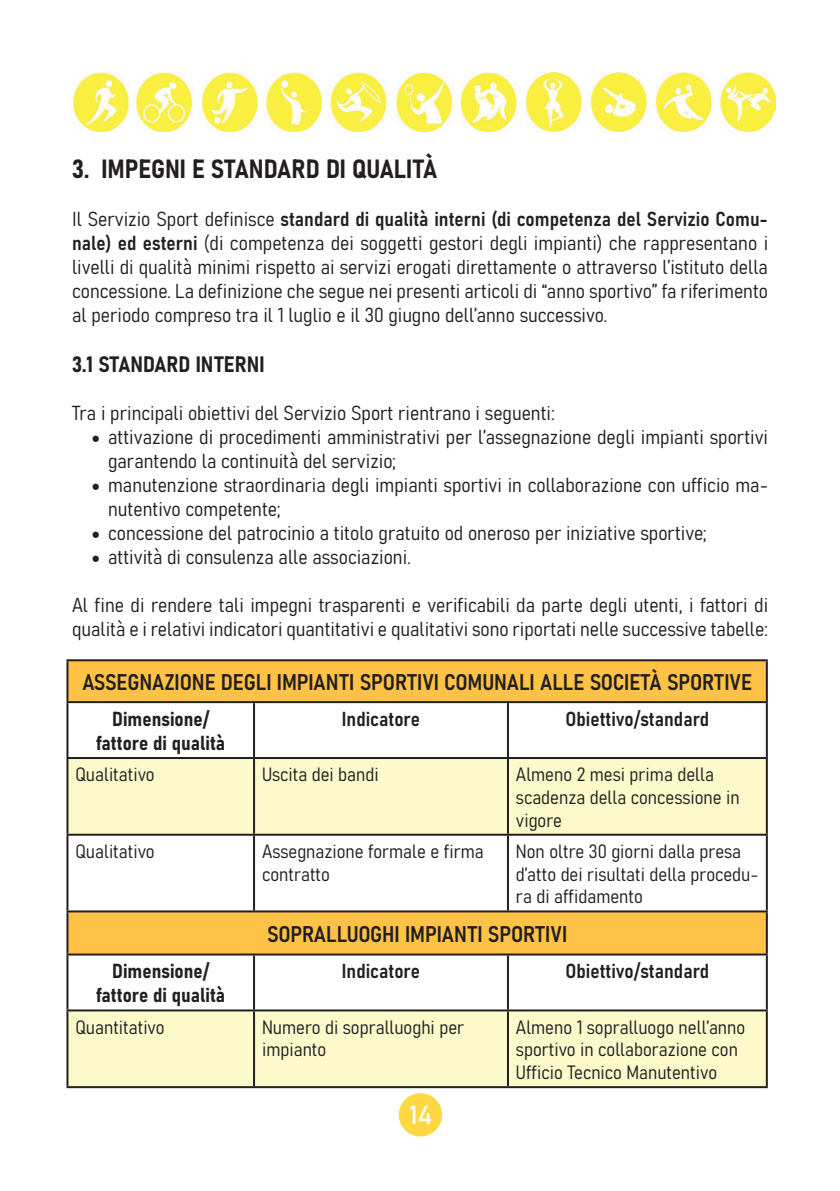
<style>
.page{position:relative;width:840px;height:1191px;background:#fff}
.page>*{position:absolute;margin:0;border:0;box-sizing:border-box;transform-origin:0 0}
.t1{font:26px "Bahnschrift";color:#231f20}
.t2{font:26px "Bahnschrift";color:#fff}
.t3{font:22.4px "Bahnschrift";color:#231f20}
.t4{font:22px "Bahnschrift";color:#231f20}
.t5{font:20px/24px "Bahnschrift";color:#231f20}
.t6{font:19px/22.8px "Bahnschrift";color:#231f20}
.s1{font-family:"Minion Pro";font-size:24px}
</style>
<div class="page">
<svg style="left:68px;top:661px;width:697px;height:96px"></svg>
<svg style="left:68px;top:759px;width:697px;height:327px;fill:#fef9cb"></svg>
<hr style="left:66px;top:659px;width:188px;height:2px;background:#231f20">
<hr style="left:66px;top:661px;width:2px;height:40px;background:#231f20">
<hr style="left:254px;top:659px;width:253px;height:2px;background:#231f20">
<hr style="left:507px;top:659px;width:260px;height:2px;background:#231f20">
<hr style="left:765px;top:661px;width:2px;height:40px;background:#231f20">
<hr style="left:66px;top:701px;width:188px;height:2px;background:#231f20">
<hr style="left:66px;top:703px;width:2px;height:54px;background:#231f20">
<hr style="left:254px;top:701px;width:253px;height:2px;background:#231f20">
<hr style="left:253px;top:703px;width:2px;height:54px;background:#231f20">
<hr style="left:507px;top:701px;width:260px;height:2px;background:#231f20">
<hr style="left:506px;top:703px;width:2px;height:54px;background:#231f20">
<hr style="left:765px;top:703px;width:2px;height:54px;background:#231f20">
<hr style="left:66px;top:757px;width:188px;height:2px;background:#231f20">
<hr style="left:66px;top:759px;width:2px;height:74px;background:#231f20">
<hr style="left:254px;top:757px;width:253px;height:2px;background:#231f20">
<hr style="left:253px;top:759px;width:2px;height:74px;background:#231f20">
<hr style="left:507px;top:757px;width:260px;height:2px;background:#231f20">
<hr style="left:506px;top:759px;width:2px;height:74px;background:#231f20">
<hr style="left:765px;top:759px;width:2px;height:74px;background:#231f20">
<hr style="left:66px;top:833px;width:188px;height:2px;background:#231f20">
<hr style="left:66px;top:835px;width:2px;height:75px;background:#231f20">
<hr style="left:254px;top:833px;width:253px;height:2px;background:#231f20">
<hr style="left:253px;top:835px;width:2px;height:75px;background:#231f20">
<hr style="left:507px;top:833px;width:260px;height:2px;background:#231f20">
<hr style="left:506px;top:835px;width:2px;height:75px;background:#231f20">
<hr style="left:765px;top:835px;width:2px;height:75px;background:#231f20">
<hr style="left:66px;top:910px;width:188px;height:2px;background:#231f20">
<hr style="left:66px;top:912px;width:2px;height:41px;background:#231f20">
<hr style="left:254px;top:910px;width:253px;height:2px;background:#231f20">
<hr style="left:507px;top:910px;width:260px;height:2px;background:#231f20">
<hr style="left:765px;top:912px;width:2px;height:41px;background:#231f20">
<hr style="left:66px;top:953px;width:188px;height:2px;background:#231f20">
<hr style="left:66px;top:955px;width:2px;height:54px;background:#231f20">
<hr style="left:254px;top:953px;width:253px;height:2px;background:#231f20">
<hr style="left:253px;top:955px;width:2px;height:54px;background:#231f20">
<hr style="left:507px;top:953px;width:260px;height:2px;background:#231f20">
<hr style="left:506px;top:955px;width:2px;height:54px;background:#231f20">
<hr style="left:765px;top:955px;width:2px;height:54px;background:#231f20">
<hr style="left:66px;top:1009px;width:188px;height:2px;background:#231f20">
<hr style="left:66px;top:1011px;width:2px;height:75px;background:#231f20">
<hr style="left:254px;top:1009px;width:253px;height:2px;background:#231f20">
<hr style="left:253px;top:1011px;width:2px;height:75px;background:#231f20">
<hr style="left:507px;top:1009px;width:260px;height:2px;background:#231f20">
<hr style="left:506px;top:1011px;width:2px;height:75px;background:#231f20">
<hr style="left:765px;top:1011px;width:2px;height:75px;background:#231f20">
<hr style="left:66px;top:1086px;width:188px;height:2px;background:#231f20">
<hr style="left:254px;top:1086px;width:253px;height:2px;background:#231f20">
<hr style="left:507px;top:1086px;width:260px;height:2px;background:#231f20">
<img style="left:74px;top:72px;width:700px;height:60px">
<div style="left:398px;top:1093px;width:44px;height:43px;background:#fdd843;border-radius:50%"></div>
<h1 class="t1" style="left:72px;top:149px;width:366px">3. IMPEGNI E STANDARD DI QUALITÀ</h1>
<p class="t5" style="left:72px;top:205px;width:697px;text-align:justify">Il Servizio Sport definisce standard di qualità interni (di competenza del Servizio Comu&shy;nale) ed esterni (di competenza dei soggetti gestori degli impianti) che rappresentano i livelli di qualità minimi rispetto ai servizi erogati direttamente o attraverso l’istituto della concessione. La definizione che segue nei presenti articoli di “anno sportivo” fa riferimento al periodo compreso tra il 1 luglio e il 30 giugno dell’anno successivo.</p>
<p class="t4" style="left:72px;top:348px;width:194px">3.1 STANDARD INTERNI</p>
<p class="t5" style="left:72px;top:400px;width:484px">Tra i principali obiettivi del Servizio Sport rientrano i seguenti:</p>
<p class="t5" style="left:108px;top:424px;width:661px;text-indent:-17px"><span class="s1">•</span> attivazione di procedimenti amministrativi per l’assegnazione degli impianti sportivi garantendo la continuità del servizio;</p>
<p class="t5" style="left:108px;top:472px;width:661px;text-indent:-17px"><span class="s1">•</span> manutenzione straordinaria degli impianti sportivi in collaborazione con ufficio ma&shy;nutentivo competente;</p>
<p class="t5" style="left:91px;top:520px;width:617px"><span class="s1">•</span> concessione del patrocinio a titolo gratuito od oneroso per iniziative sportive;</p>
<p class="t5" style="left:91px;top:544px;width:321px"><span class="s1">•</span> attività di consulenza alle associazioni.</p>
<p class="t5" style="left:72px;top:592px;width:697px">Al fine di rendere tali impegni trasparenti e verificabili da parte degli utenti, i fattori di qualità e i relativi indicatori quantitativi e qualitativi sono riportati nelle successive tabelle:</p>
<p class="t3" style="left:82px;top:665px;width:670px">ASSEGNAZIONE DEGLI IMPIANTI SPORTIVI COMUNALI ALLE SOCIETÀ SPORTIVE</p>
<p class="t5" style="left:96px;top:705px;width:130px;text-align:center">Dimensione/ fattore di qualità</p>
<p class="t5" style="left:342px;top:705px;width:80px">Indicatore</p>
<p class="t5" style="left:565px;top:705px;width:145px">Obiettivo/standard</p>
<p class="t6" style="left:75px;top:761px;width:81px">Qualitativo</p>
<p class="t6" style="left:262px;top:761px;width:118px">Uscita dei bandi</p>
<p class="t6" style="left:515px;top:761px;width:225px">Almeno 2 mesi prima della scadenza della concessione in vigore</p>
<p class="t6" style="left:75px;top:838px;width:81px">Qualitativo</p>
<p class="t6" style="left:262px;top:838px;width:223px">Assegnazione formale e firma contratto</p>
<p class="t6" style="left:515px;top:838px;width:244px">Non oltre 30 giorni dalla presa d’atto dei risultati della procedu&shy;ra di affidamento</p>
<p class="t3" style="left:267px;top:917px;width:301px">SOPRALLUOGHI IMPIANTI SPORTIVI</p>
<p class="t5" style="left:96px;top:958px;width:130px;text-align:center">Dimensione/ fattore di qualità</p>
<p class="t5" style="left:342px;top:958px;width:80px">Indicatore</p>
<p class="t5" style="left:565px;top:958px;width:145px">Obiettivo/standard</p>
<p class="t6" style="left:75px;top:1014px;width:91px">Quantitativo</p>
<p class="t6" style="left:262px;top:1014px;width:203px">Numero di sopralluoghi per impianto</p>
<p class="t6" style="left:515px;top:1014px;width:231px">Almeno 1 sopralluogo nell’anno sportivo in collaborazione con<br>Ufficio Tecnico Manutentivo</p>
<h1 class="t2" style="left:409px;top:1094px;width:25px">14</h1>
</div>
